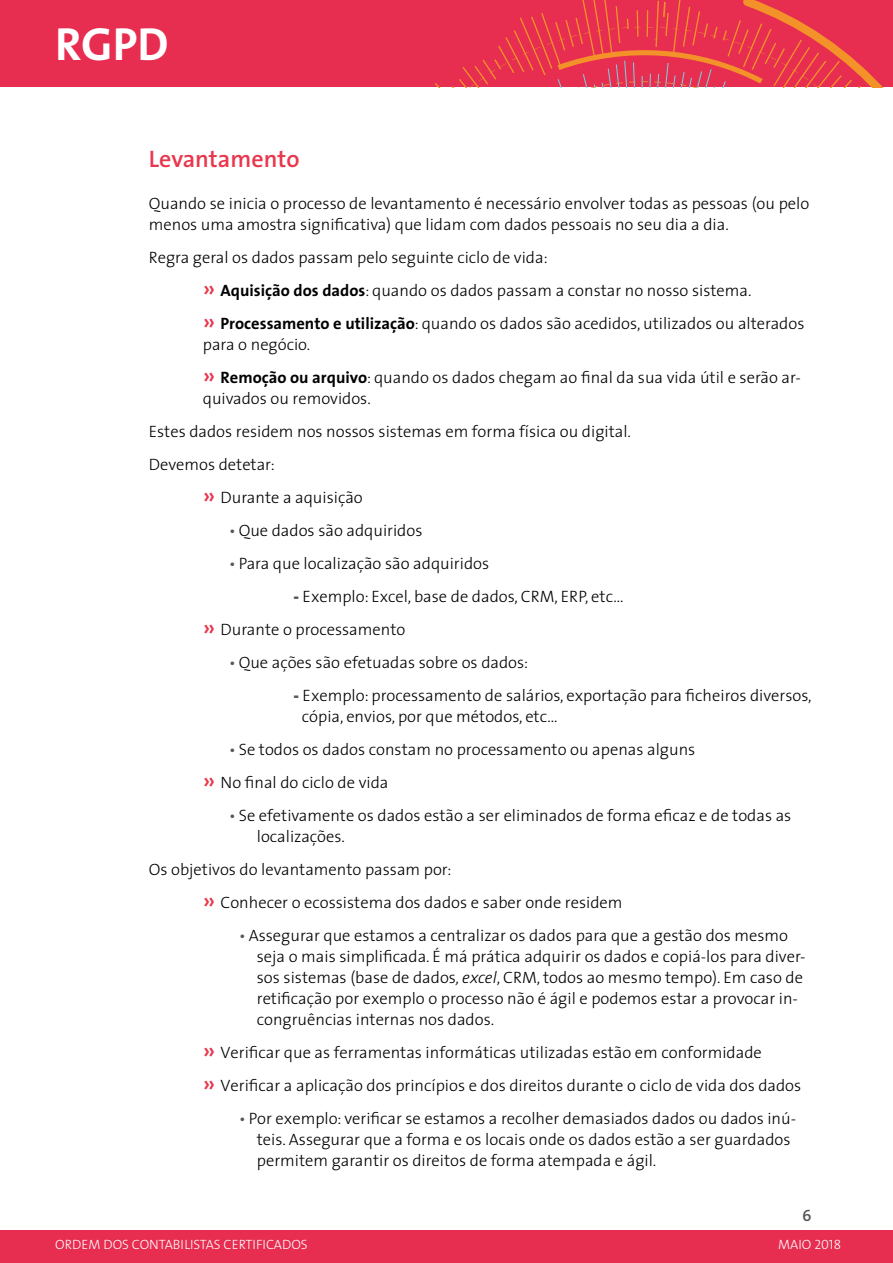
<style>
.page{position:relative;width:893px;height:1263px;background:#fff}
.page>*{position:absolute;margin:0;border:0;box-sizing:border-box;transform-origin:0 0}
.t1{font:700 46.65px "The Mix";color:#fff}
.t2{font:600 24px "The Sans";color:#e8374e}
.t3{font:300 16.5px/21px "The Sans";color:#000}
.t4{font:16.5px "The Sans Semi Bold Expert";color:#575756}
.t5{font:300 13.5px "The Mix";color:#fff}
.t6{font:13.5px "The Mix Light Caps";color:#fff}
.s1{font-weight:600;font-size:24px;color:#e8374e}
.s2{font-weight:700}
.s3{font-family:"The Sans Black Caps";font-weight:400;color:#575756}
.s4{font-style:italic}
</style>
<div class="page">
<div style="left:0;top:0;width:893px;height:87px;background:#e72d50"></div>
<div style="left:0;top:1230px;width:893px;height:33px;background:#e72d50"></div>
<svg style="left:435px;top:0;width:448px;height:87px"></svg>
<h1 class="t1" style="left:55px;top:5px;width:115px">RGPD</h1>
<h2 class="t2" style="left:149px;top:139px;width:152px">Levantamento</h2>
<p class="t3" style="left:149px;top:192px;width:662px">Quando se inicia o processo de levantamento é necessário envolver todas as pessoas (ou pelo menos uma amostra significativa) que lidam com dados pessoais no seu dia a dia.</p>
<p class="t3" style="left:203px;top:240px;width:603px;line-height:33px;text-indent:-54px">Regra geral os dados passam pelo seguinte ciclo de vida:<br><span class="s1">»</span> <span class="s2">Aquisição dos dados</span>: quando os dados passam a constar no nosso sistema.<br><span class="s1">»</span> <span class="s2">Processamento e utilização</span>: quando os dados são acedidos, utilizados ou alterados</p>
<p class="t3" style="left:203px;top:327px;width:599px;line-height:33px">para o negócio.<br><span class="s1">»</span> <span class="s2">Remoção ou arquivo</span>: quando os dados chegam ao final da sua vida útil e serão ar-</p>
<p class="t3" style="left:203px;top:387px;width:170px">quivados ou removidos.</p>
<p class="t3" style="left:149px;top:420px;width:484px">Estes dados residem nos nossos sistemas em forma física ou digital.</p>
<p class="t3" style="left:149px;top:453px;width:128px">Devemos detetar:</p>
<p class="t3" style="left:203px;top:486px;width:161px"><span class="s1">»</span> Durante a aquisição</p>
<p class="t3" style="left:230px;top:519px;width:194px"><span class="s3">·</span> Que dados são adquiridos</p>
<p class="t3" style="left:230px;top:552px;width:261px"><span class="s3">·</span> Para que localização são adquiridos</p>
<p class="t3" style="left:293px;top:585px;width:332px"><span class="s3">-</span> Exemplo: Excel, base de dados, CRM, ERP, etc…</p>
<p class="t3" style="left:203px;top:618px;width:204px"><span class="s1">»</span> Durante o processamento</p>
<p class="t3" style="left:230px;top:651px;width:300px"><span class="s3">·</span> Que ações são efetuadas sobre os dados:</p>
<p class="t3" style="left:302px;top:684px;width:511px;text-indent:-8px"><span class="s3">-</span> Exemplo: processamento de salários, exportação para ficheiros diversos, cópia, envios, por que métodos, etc…</p>
<p class="t3" style="left:203px;top:732px;width:494px;line-height:33px;text-indent:27px"><span class="s3">·</span> Se todos os dados constam no processamento ou apenas alguns <span class="s1">»</span> No final do ciclo de vida</p>
<p class="t3" style="left:257px;top:804px;width:536px;text-indent:-27px"><span class="s3">·</span> Se efetivamente os dados estão a ser eliminados de forma eficaz e de todas as localizações.</p>
<p class="t3" style="left:149px;top:858px;width:304px">Os objetivos do levantamento passam por:</p>
<p class="t3" style="left:203px;top:891px;width:421px"><span class="s1">»</span> Conhecer o ecossistema dos dados e saber onde residem</p>
<p class="t3" style="left:240px;top:924px;width:550px"><span class="s3">·</span> Assegurar que estamos a centralizar os dados para que a gestão dos mesmo</p>
<p class="t3" style="left:257px;top:945px;width:550px">seja o mais simplificada. É má prática adquirir os dados e copiá-los para diver&shy;sos sistemas (base de dados<span class="s4">, excel</span>, CRM, todos ao mesmo tempo). Em caso de retificação por exemplo o processo não é ágil e podemos estar a provocar in&shy;congruências internas nos dados.</p>
<p class="t3" style="left:203px;top:1041px;width:560px"><span class="s1">»</span> Verificar que as ferramentas informáticas utilizadas estão em conformidade</p>
<p class="t3" style="left:203px;top:1074px;width:600px"><span class="s1">»</span> Verificar a aplicação dos princípios e dos direitos durante o ciclo de vida dos dados</p>
<p class="t3" style="left:240px;top:1107px;width:558px"><span class="s3">·</span> Por exemplo: verificar se estamos a recolher demasiados dados ou dados inú-</p>
<p class="t3" style="left:257px;top:1128px;width:535px">teis. Assegurar que a forma e os locais onde os dados estão a ser guardados permitem garantir os direitos de forma atempada e ágil.</p>
<p class="t4" style="left:802px;top:1202px;width:11px">6</p>
<p class="t5" style="left:55px;top:1234px;width:254px">ORDEM DOS CONTABILISTAS CERTIFICADOS</p>
<p class="t6" style="left:778px;top:1234px;width:64px">MAIO 2018</p>
</div>
